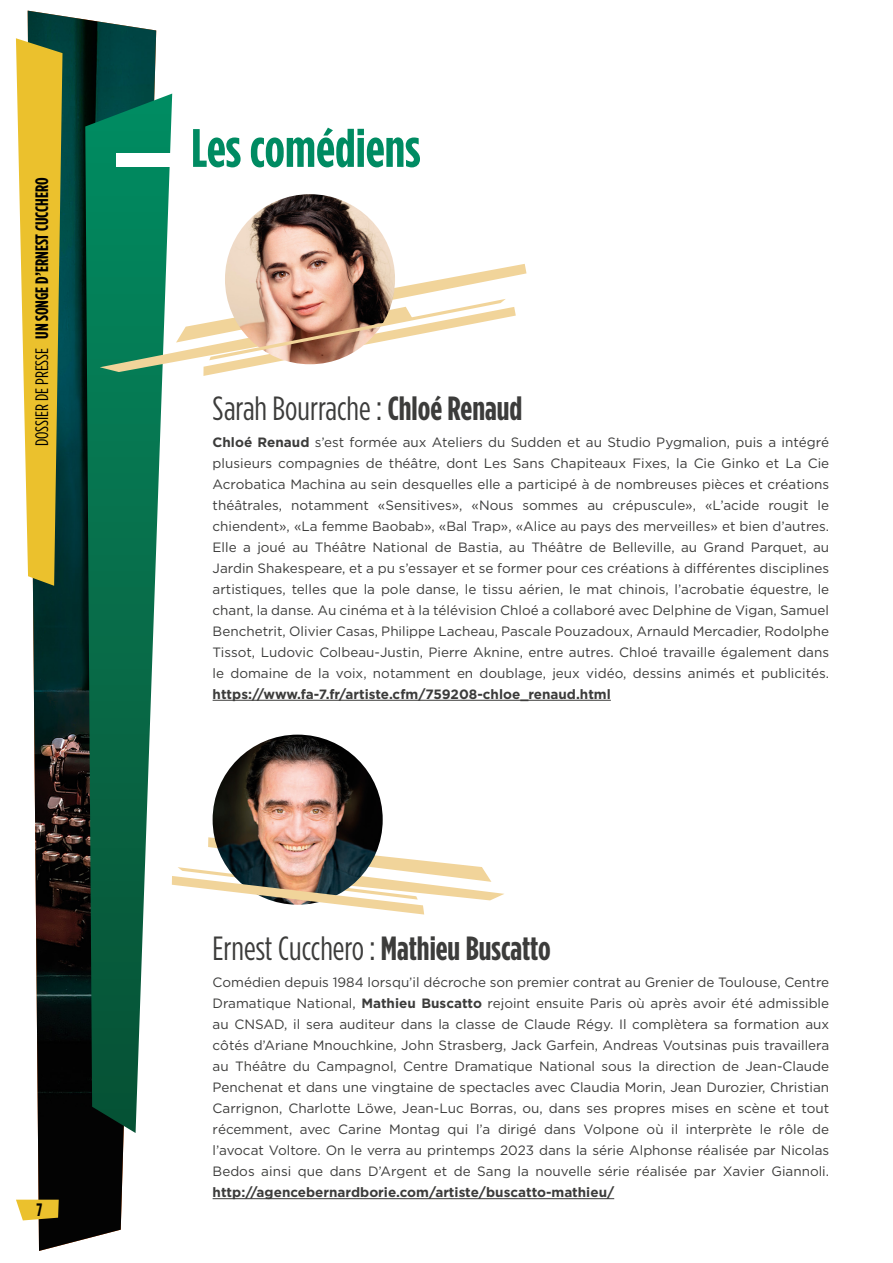
<style>
.page{position:relative;width:893px;height:1263px;background:#fff}
.page>*{position:absolute;margin:0;border:0;box-sizing:border-box;transform-origin:0 0}
.t1{font:700 54px "Gotham Condensed";color:#008b62}
.t2{font:33.45px "Gotham Condensed";color:#3c3c3b}
.t3{font:700 18px "Gotham Condensed";color:#000}
.t4{font:13.5px/21px "Gotham";color:#3c3c3b;text-align:justify}
.s1{font-weight:400}
.s2{font-weight:700}
</style>
<div class="page">
<img style="left:28px;top:11px;width:128px;height:1240px">
<svg style="left:85px;top:94px;width:87px;height:1039px"></svg>
<svg style="left:16px;top:38px;width:47px;height:548px;background:#d2ba4b"></svg>
<svg style="left:16px;top:1200px;width:43px;height:20px"></svg>
<div style="left:24px;top:1201px;width:30px;height:15px;background:#ebc12d"></div>
<div style="left:116px;top:154px;width:63px;height:13px;background:#fff"></div>
<hr style="left:213px;top:1198px;width:401px;height:1px;background:#3c3c3b">
<hr style="left:213px;top:700px;width:398px;height:1px;background:#3c3c3b">
<img style="left:213px;top:735px;width:170px;height:170px;border-radius:85px">
<img style="left:225px;top:194px;width:170px;height:170px;border-radius:85px">
<svg style="left:100px;top:264px;width:426px;height:112px"></svg>
<svg style="left:172px;top:837px;width:332px;height:77px"></svg>
<h3 class="t3" style="left:31px;top:446px;width:270px;rotate:-90deg"><span class="s1">DOSSIER DE PRESSE</span> UN SONGE D’ERNEST CUCCHERO</h3>
<h3 class="t3" style="left:36px;top:1199px;width:7px">7</h3>
<p class="t1" style="left:191px;top:116px;width:231px">Les comédiens</p>
<p class="t2" style="left:213px;top:389px;width:311px">Sarah Bourrache : <span class="s2">Chloé Renaud</span></p>
<p class="t4" style="left:213px;top:431px;width:618px"><span class="s2">Chloé Renaud</span> s’est formée aux Ateliers du Sudden et au Studio Pygmalion, puis a intégré plusieurs compagnies de théâtre, dont Les Sans Chapiteaux Fixes, la Cie Ginko et La Cie Acrobatica Machina au sein desquelles elle a participé à de nombreuses pièces et créations théâtrales, notamment «Sensitives», «Nous sommes au crépuscule», «L’acide rougit le chiendent», «La femme Baobab», «Bal Trap», «Alice au pays des merveilles» et bien d’autres.<br>Elle a joué au Théâtre National de Bastia, au Théâtre de Belleville, au Grand Parquet, au Jardin Shakespeare, et a pu s’essayer et se former pour ces créations à différentes disciplines artistiques, telles que la pole danse, le tissu aérien, le mat chinois, l’acrobatie équestre, le chant, la danse. Au cinéma et à la télévision Chloé a collaboré avec Delphine de Vigan, Samuel Benchetrit, Olivier Casas, Philippe Lacheau, Pascale Pouzadoux, Arnauld Mercadier, Rodolphe Tissot, Ludovic Colbeau-Justin, Pierre Aknine, entre autres. Chloé travaille également dans le domaine de la voix, notamment en doublage, jeux vidéo, dessins animés et publicités. <span class="s2">https://www.fa-7.fr/artiste.cfm/759208-chloe_renaud.html</span></p>
<p class="t2" style="left:213px;top:929px;width:340px">Ernest Cucchero : <span class="s2">Mathieu Buscatto</span></p>
<p class="t4" style="left:213px;top:972px;width:618px">Comédien depuis 1984 lorsqu’il décroche son premier contrat au Grenier de Toulouse, Centre Dramatique National, <span class="s2">Mathieu Buscatto</span> rejoint ensuite Paris où après avoir été admissible au CNSAD, il sera auditeur dans la classe de Claude Régy. Il complètera sa formation aux côtés d’Ariane Mnouchkine, John Strasberg, Jack Garfein, Andreas Voutsinas puis travaillera au Théâtre du Campagnol, Centre Dramatique National sous la direction de Jean-Claude Penchenat et dans une vingtaine de spectacles avec Claudia Morin, Jean Durozier, Christian Carrignon, Charlotte Löwe, Jean-Luc Borras, ou, dans ses propres mises en scène et tout récemment, avec Carine Montag qui l’a dirigé dans Volpone où il interprète le rôle de l’avocat Voltore. On le verra au printemps 2023 dans la série Alphonse réalisée par Nicolas Bedos ainsi que dans D’Argent et de Sang la nouvelle série réalisée par Xavier Giannoli. <span class="s2">http://agencebernardborie.com/artiste/buscatto-mathieu/</span></p>
</div>
